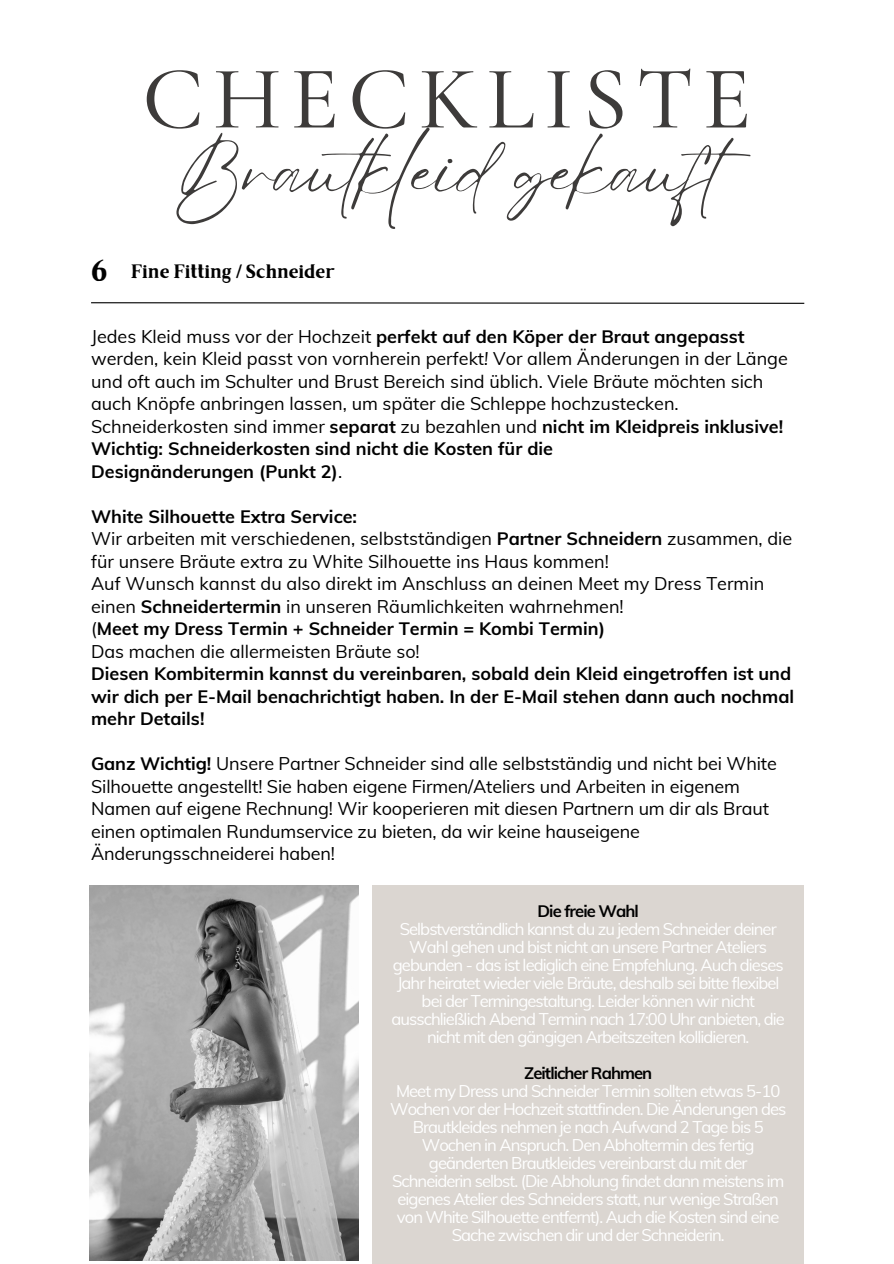
<style>
.page{position:relative;width:894px;height:1264px;background:#fff}
.page>*{position:absolute;margin:0;border:0;box-sizing:border-box;transform-origin:0 0}
.t1{font:500 90px "Cormorant Garamond";letter-spacing:.1em;color:#3d3b3a}
.t2{font:72px "Eyesome Script";color:#3d3b3a}
.t3{font:700 30.75px "Brixton TC";color:#000}
.t4{font:700 19.5px "Brixton TC";color:#000}
.t5{font:18px/22.5px "Muli";letter-spacing:-.005em;color:#000}
.t6{font:700 18px/22.5px "Muli";color:#000}
.t7{font:16.65px/18px "Muli";letter-spacing:-.055em;color:#fff;text-align:center}
.t8{font:700 16.65px "Muli";letter-spacing:-.055em;color:#000}
.s1{font-weight:700}
.s2{font-style:italic}
.s3{font-weight:400}
</style>
<div class="page">
<svg style="left:91px;top:302px;width:714px;height:2px"></svg>
<div style="left:372px;top:885px;width:432px;height:378px;background:#dbd6d1"></div>
<img style="left:89px;top:885px;width:269px;height:375px">
<h4 class="t1" style="left:142px;top:44px;width:610px">CHECKLISTE</h4>
<h4 class="t2" style="left:172px;top:123px;width:606px">Brautkleid gekauft</h4>
<h4 class="t3" style="left:91px;top:259px;width:17px">6</h4>
<h3 class="t4" style="left:131px;top:264px;width:205px">Fine Fitting / Schneider</h3>
<h1 class="t5" style="left:91px;top:324px;width:698px">Jedes Kleid muss vor der Hochzeit <span class="s1">perfekt auf den Köper der Braut angepasst </span>werden, kein Kleid passt von vornherein perfekt<span class="s2">!</span> Vor allem Änderungen in der Länge und oft auch im Schulter und Brust Bereich sind üblich. Viele Bräute möchten sich auch Knöpfe anbringen lassen, um später die Schleppe hochzustecken.<br>Schneiderkosten sind immer <span class="s1">separat</span> zu bezahlen und <span class="s1">nicht im Kleidpreis inklusive!<br>Wichtig: Schneiderkosten sind nicht die Kosten für die<br>Designänderungen (Punkt 2)</span>.</h1>
<h2 class="t6" style="left:91px;top:504px;width:704px">White Silhouette Extra Service:<br><span class="s3">Wir arbeiten mit verschiedenen, selbstständigen</span> Partner Schneidern <span class="s3">zusammen, die für unsere Bräute extra zu White Silhouette ins Haus kommen!<br>Auf Wunsch kannst du also direkt im Anschluss an deinen Meet my Dress Termin einen</span> Schneidertermin <span class="s3">in unseren Räumlichkeiten wahrnehmen!<br>(</span>Meet my Dress Termin + Schneider Termin = Kombi Termin)<br><span class="s3">Das machen die allermeisten Bräute so!<br></span>Diesen Kombitermin kannst du vereinbaren, sobald dein Kleid eingetroffen ist und wir dich per E-Mail benachrichtigt haben. In der E-Mail stehen dann auch nochmal mehr Details!</h2>
<p class="t5" style="left:91px;top:752px;width:687px"><span class="s1">Ganz Wichtig!</span> Unsere Partner Schneider sind alle selbstständig und nicht bei White Silhouette angestellt! Sie haben eigene Firmen/Ateliers und Arbeiten in eigenem Namen auf eigene Rechnung! Wir kooperieren mit diesen Partnern um dir als Braut einen optimalen Rundumservice zu bieten, da wir keine hauseigene Änderungsschneiderei haben!</p>
<p class="t8" style="left:537px;top:899px;width:103px">Die freie Wahl</p>
<p class="t7" style="left:391px;top:919px;width:394px">Selbstverständlich kannst du zu jedem Schneider deiner Wahl gehen und bist nicht an unsere Partner Ateliers gebunden - das ist lediglich eine Empfehlung. Auch dieses Jahr heiratet wieder viele Bräute, deshalb sei bitte flexibel bei der Termingestaltung. Leider können wir nicht ausschließlich Abend Termin nach 17:00 Uhr anbieten, die nicht mit den gängigen Arbeitszeiten kollidieren.</p>
<p class="t8" style="left:524px;top:1061px;width:129px">Zeitlicher Rahmen</p>
<p class="t7" style="left:390px;top:1081px;width:397px">Meet my Dress und Schneider Termin sollten etwas 5-10<br>Wochen vor der Hochzeit stattfinden. Die Änderungen des Brautkleides nehmen je nach Aufwand 2 Tage bis 5<br>Wochen in Anspruch. Den Abholtermin des fertig geänderten Brautkleides vereinbarst du mit der Schneiderin selbst. (Die Abholung findet dann meistens im eigenes Atelier des Schneiders statt, nur wenige Straßen von White Silhouette entfernt). Auch die Kosten sind eine Sache zwischen dir und der Schneiderin.</p>
</div>
